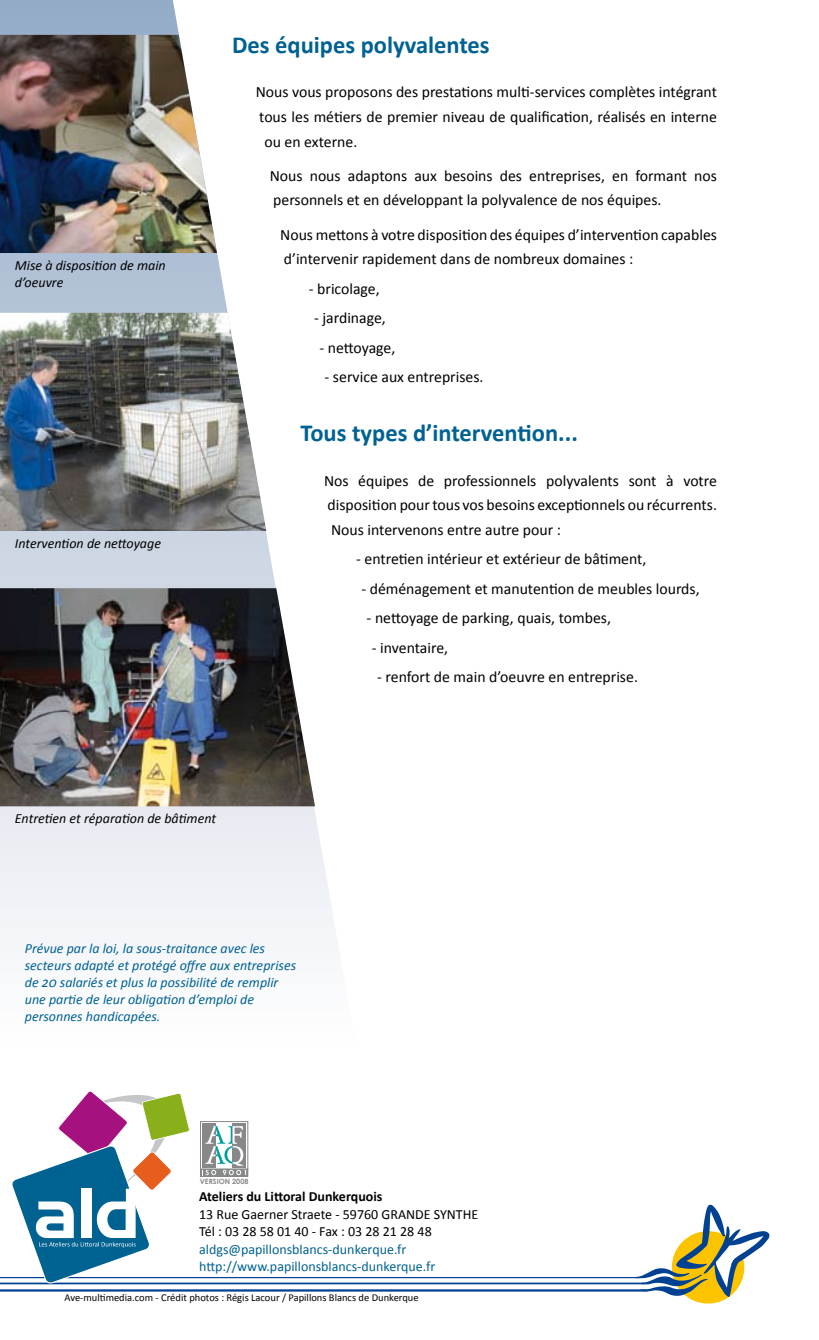
<style>
.page{position:relative;width:819px;height:1340px;background:#fff}
.page>*{position:absolute;margin:0;border:0;box-sizing:border-box;transform-origin:0 0}
.t1{font:700 24.5px "Calibri";color:#006193}
.t2{font:15.75px/24.5px "Calibri";color:#000}
.t3{font:italic 14px/16.8px "Calibri";color:#006193}
.t4{font:italic 14px/16.8px "Calibri";color:#000}
.t5{font:14px/17.5px "Calibri";color:#006193}
.t6{font:14px/17.5px "Calibri";color:#000}
.t7{font:700 14px "Calibri";color:#000}
.t8{font:10.5px "Calibri";color:#000}
.t9{font:700 7.17px "Century Gothic";color:#878889}
</style>
<div class="page">
<svg style="left:0;top:0;width:410px;height:1292px"></svg>
<img style="left:0;top:35px;width:217px;height:218px">
<img style="left:0;top:313px;width:266px;height:218px">
<img style="left:0;top:588px;width:315px;height:218px">
<hr style="left:0;top:1276px;width:638px;height:2px;background:#004192">
<hr style="left:0;top:1282px;width:643px;height:2px;background:#004192">
<hr style="left:0;top:1289px;width:646px;height:2px;background:#004192">
<svg style="left:635px;top:1204px;width:134px;height:99px"></svg>
<svg style="left:11px;top:1085px;width:179px;height:198px"></svg>
<div style="left:200px;top:1168px;width:48px;height:8px;border:1px solid #878889"></div>
<div style="left:200px;top:1121px;width:48px;height:48px;border:1px solid #878889"></div>
<div style="left:202px;top:1123px;width:13px;height:44px;background:#878889"></div>
<div style="left:233px;top:1123px;width:13px;height:44px;background:#878889"></div>
<svg style="left:202px;top:1125px;width:44px;height:50px"></svg>
<p class="t4" style="left:15px;top:256px;width:152px">Mise à disposition de main d’oeuvre</p>
<p class="t4" style="left:15px;top:534px;width:148px">Intervention de nettoyage</p>
<h1 class="t1" style="left:232px;top:30px;width:259px">Des équipes polyvalentes</h1>
<p class="t2" style="left:256px;top:79px;width:463px">Nous vous proposons des prestations multi-services complètes intégrant</p>
<p class="t2" style="left:259px;top:104px;width:459px">tous les métiers de premier niveau de qualification, réalisés en interne</p>
<p class="t2" style="left:264px;top:128px;width:94px">ou en externe.</p>
<p class="t2" style="left:270px;top:163px;width:449px">Nous nous adaptons aux besoins des entreprises, en formant nos personnels et en développant la polyvalence de nos équipes.</p>
<p class="t2" style="left:280px;top:222px;width:438px">Nous mettons à votre disposition des équipes d’intervention capables d’intervenir rapidement dans de nombreux domaines :</p>
<p class="t2" style="left:309px;top:276px;width:72px">- bricolage,</p>
<p class="t2" style="left:314px;top:305px;width:73px">- jardinage,</p>
<p class="t2" style="left:319px;top:334px;width:77px">- nettoyage,</p>
<p class="t2" style="left:324px;top:364px;width:160px">- service aux entreprises.</p>
<h1 class="t1" style="left:300px;top:418px;width:279px">Tous types d’intervention...</h1>
<p class="t2" style="left:324px;top:467px;width:394px;text-align:justify">Nos équipes de professionnels polyvalents sont à votre disposition pour tous vos besoins exceptionnels ou récurrents.<br>Nous intervenons entre autre pour :</p>
<p class="t2" style="left:356px;top:546px;width:292px">- entretien intérieur et extérieur de bâtiment,</p>
<p class="t2" style="left:361px;top:575px;width:340px">- déménagement et manutention de meubles lourds,</p>
<p class="t2" style="left:366px;top:605px;width:246px">- nettoyage de parking, quais, tombes,</p>
<p class="t2" style="left:372px;top:634px;width:78px">- inventaire,</p>
<p class="t2" style="left:377px;top:664px;width:262px">- renfort de main d’oeuvre en entreprise.</p>
<p class="t4" style="left:15px;top:809px;width:203px">Entretien et réparation de bâtiment</p>
<p class="t3" style="left:25px;top:939px;width:273px">Prévue par la loi, la sous-traitance avec les secteurs adapté et protégé offre aux entreprises de 20 salariés et plus la possibilité de remplir une partie de leur obligation d’emploi de personnes handicapées.</p>
<p class="t9" style="left:200px;top:1175px;width:50px">VERSION 2008</p>
<p class="t7" style="left:199px;top:1187px;width:185px">Ateliers du Littoral Dunkerquois</p>
<p class="t6" style="left:199px;top:1204px;width:280px">13 Rue Gaerner Straete - 59760 GRANDE SYNTHE<br>Tél : 03 28 58 01 40 - Fax : 03 28 21 28 48</p>
<p class="t5" style="left:199px;top:1239px;width:238px">aldgs@papillonsblancs-dunkerque.fr http://www.papillonsblancs-dunkerque.fr</p>
<p class="t8" style="left:64px;top:1291px;width:355px">Ave-multimedia.com - Crédit photos : Régis Lacour / Papillons Blancs de Dunkerque</p>
</div>
